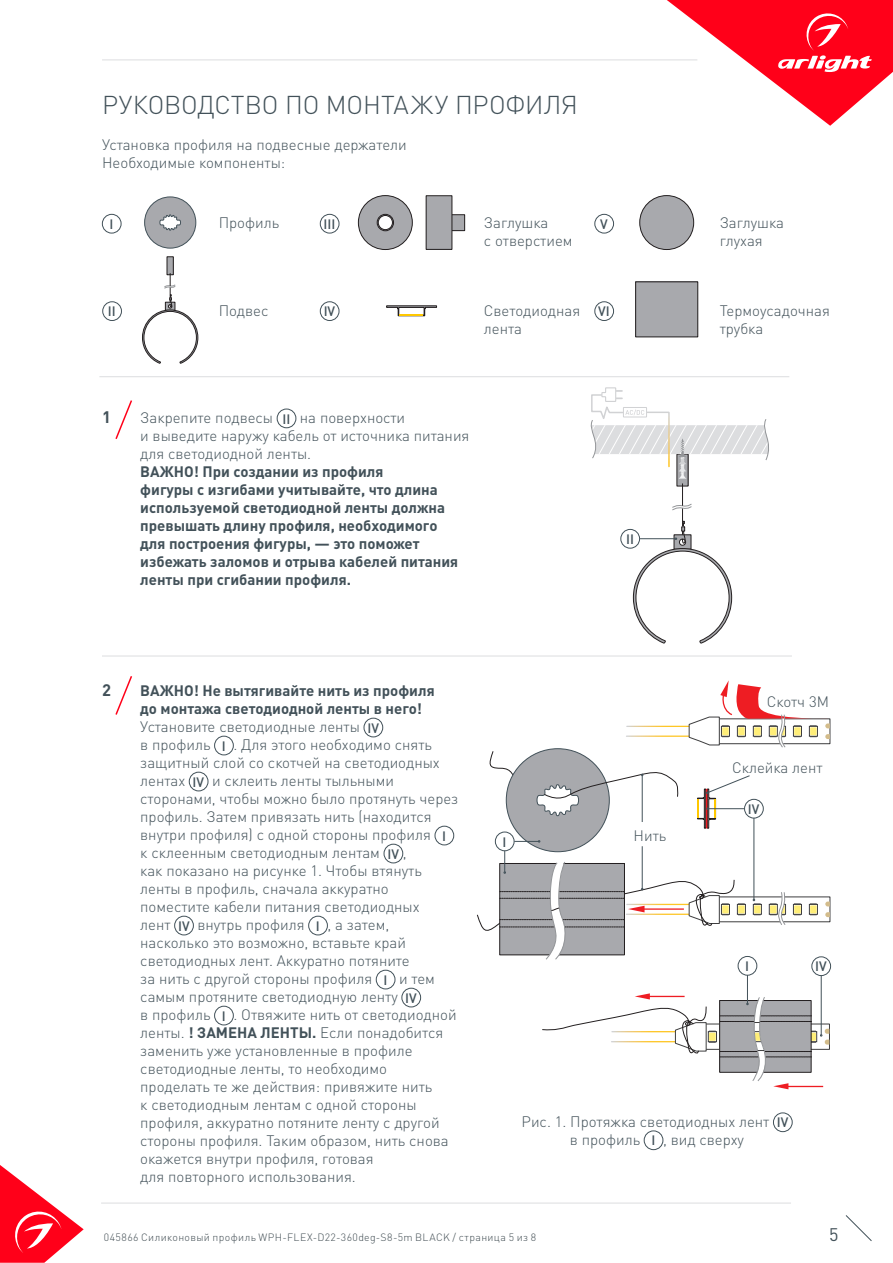
<style>
.page{position:relative;width:893px;height:1263px;background:#fff}
.page>*{position:absolute;margin:0;border:0;box-sizing:border-box;transform-origin:0 0}
.t1{font:300 25.5px "DIN Pro";letter-spacing:-.005em;color:#425159}
.t2{font:18px "DIN Pro";color:#425159}
.t3{font:700 16.5px "DIN Pro";color:#425159}
.t4{font:300 15px/18px "DIN Pro";color:#425159}
.t5{font:700 15px/18px "DIN Pro";color:#425159}
.t6{font:500 13.5px "DIN Pro";color:#425159}
.t7{font:300 10.5px "DIN Pro";letter-spacing:.035em;color:#404c52}
.s1{font-weight:300}
.s2{font-weight:700}
</style>
<div class="page">
<svg style="left:0;top:1165px;width:84px;height:98px"></svg>
<svg style="left:845px;top:1215px;width:27px;height:26px"></svg>
<svg style="left:667px;top:0;width:226px;height:126px"></svg>
<hr style="left:102px;top:60px;width:595px;height:1px;background:#dcdddf">
<svg style="left:358px;top:195px;width:54px;height:55px"></svg>
<div style="left:640px;top:196px;width:54px;height:54px;background:#a8a9ad;border-radius:50%"></div>
<div style="left:640px;top:196px;width:54px;height:54px;border:1px solid #231f20;border-radius:50%"></div>
<div style="left:167px;top:257px;width:6px;height:18px;background:#a8a9ad"></div>
<hr style="left:101px;top:1203px;width:690px;height:1px;background:#dcdddf">
<hr style="left:99px;top:376px;width:690px;height:1px;background:#dcdddf">
<svg style="left:386px;top:305px;width:51px;height:11px"></svg>
<hr style="left:400px;top:314px;width:23px;height:2px;background:#ffc800">
<div style="left:102px;top:214px;width:19px;height:19px;border:1px solid #425159;border-radius:50%"></div>
<div style="left:103px;top:302px;width:19px;height:19px;border:1px solid #425159;border-radius:50%"></div>
<div style="left:595px;top:302px;width:19px;height:19px;border:1px solid #425159;border-radius:50%"></div>
<div style="left:320px;top:214px;width:19px;height:19px;border:1px solid #425159;border-radius:50%"></div>
<div style="left:320px;top:302px;width:19px;height:19px;border:1px solid #425159;border-radius:50%"></div>
<div style="left:595px;top:214px;width:19px;height:19px;border:1px solid #425159;border-radius:50%"></div>
<div style="left:773px;top:1113px;width:19px;height:19px;border:1px solid #425159;border-radius:50%"></div>
<div style="left:644px;top:1131px;width:19px;height:19px;border:1px solid #425159;border-radius:50%"></div>
<div style="left:636px;top:282px;width:62px;height:55px;background:#a8a9ad"></div>
<div style="left:635px;top:282px;width:63px;height:55px;border:1px solid #231f20"></div>
<div style="left:428px;top:215px;width:37px;height:16px;background:#a8a9ad"></div>
<div style="left:428px;top:214px;width:37px;height:17px;border:1px solid #231f20"></div>
<div style="left:426px;top:196px;width:26px;height:53px;background:#a8a9ad"></div>
<div style="left:426px;top:196px;width:26px;height:54px;border:1px solid #231f20"></div>
<hr style="left:102px;top:656px;width:690px;height:1px;background:#dcdddf">
<div style="left:277px;top:409px;width:19px;height:19px;border:1px solid #425159;border-radius:50%"></div>
<div style="left:364px;top:718px;width:19px;height:19px;border:1px solid #425159;border-radius:50%"></div>
<div style="left:214px;top:736px;width:20px;height:19px;border:1px solid #425159;border-radius:50%"></div>
<div style="left:189px;top:772px;width:19px;height:19px;border:1px solid #425159;border-radius:50%"></div>
<div style="left:435px;top:826px;width:19px;height:19px;border:1px solid #425159;border-radius:50%"></div>
<div style="left:384px;top:844px;width:19px;height:19px;border:1px solid #425159;border-radius:50%"></div>
<div style="left:174px;top:916px;width:20px;height:19px;border:1px solid #425159;border-radius:50%"></div>
<div style="left:308px;top:916px;width:20px;height:19px;border:1px solid #425159;border-radius:50%"></div>
<div style="left:376px;top:970px;width:19px;height:19px;border:1px solid #425159;border-radius:50%"></div>
<div style="left:402px;top:988px;width:19px;height:19px;border:1px solid #425159;border-radius:50%"></div>
<div style="left:214px;top:1006px;width:20px;height:19px;border:1px solid #425159;border-radius:50%"></div>
<svg style="left:115px;top:400px;width:17px;height:39px"></svg>
<svg style="left:115px;top:676px;width:18px;height:39px"></svg>
<div style="left:738px;top:956px;width:19px;height:19px;border:1px solid #425159;border-radius:50%"></div>
<div style="left:812px;top:957px;width:19px;height:19px;border:1px solid #425159;border-radius:50%"></div>
<svg style="left:542px;top:975px;width:288px;height:114px"></svg>
<div style="left:377px;top:214px;width:17px;height:17px;border:1px solid #231f20;border-radius:50%"></div>
<svg style="left:142px;top:273px;width:56px;height:90px"></svg>
<svg style="left:145px;top:197px;width:51px;height:51px"></svg>
<svg style="left:477px;top:680px;width:354px;height:280px"></svg>
<svg style="left:590px;top:387px;width:179px;height:256px"></svg>
<p class="t1" style="left:102px;top:87px;width:477px">РУКОВОДСТВО ПО МОНТАЖУ ПРОФИЛЯ</p>
<p class="t4" style="left:102px;top:134px;width:306px">Установка профиля на подвесные держатели</p>
<p class="t4" style="left:102px;top:152px;width:185px">Необходимые компоненты:</p>
<p class="t6" style="left:110px;top:215px;width:5px">I</p>
<p class="t4" style="left:219px;top:213px;width:62px">Профиль</p>
<p class="t6" style="left:323px;top:215px;width:13px">III</p>
<p class="t4" style="left:484px;top:213px;width:90px">Заглушка<br>с отверстием</p>
<p class="t4" style="left:720px;top:213px;width:66px">Заглушка глухая</p>
<p class="t6" style="left:600px;top:215px;width:9px">V</p>
<p class="t4" style="left:219px;top:301px;width:51px">Подвес</p>
<p class="t4" style="left:720px;top:301px;width:112px">Термоусадочная трубка</p>
<p class="t4" style="left:484px;top:301px;width:98px">Светодиодная</p>
<p class="t4" style="left:484px;top:319px;width:40px">лента</p>
<p class="t6" style="left:108px;top:302px;width:9px">II</p>
<p class="t6" style="left:598px;top:302px;width:13px">VI</p>
<p class="t6" style="left:324px;top:302px;width:13px">IV</p>
<p class="t3" style="left:102px;top:406px;width:10px">1</p>
<p class="t4" style="left:140px;top:408px;width:134px">Закрепите подвесы</p>
<p class="t6" style="left:282px;top:409px;width:9px">II</p>
<p class="t5" style="left:140px;top:408px;width:331px;text-indent:160px"><span class="s1">на поверхности<br>и выведите наружу кабель от источника питания для светодиодной ленты.<br></span>ВАЖНО! При создании из профиля<br>фигуры с изгибами учитывайте, что длина используемой светодиодной ленты должна превышать длину профиля, необходимого<br>для построения фигуры, — это поможет избежать заломов и отрыва кабелей питания ленты при сгибании профиля.</p>
<p class="t6" style="left:626px;top:530px;width:9px">II</p>
<p class="t3" style="left:102px;top:679px;width:10px">2</p>
<p class="t5" style="left:140px;top:681px;width:296px">ВАЖНО! Не вытягивайте нить из профиля до монтажа светодиодной ленты в него!<br><span class="s1">Установите светодиодные ленты</span></p>
<p class="t6" style="left:367px;top:719px;width:13px">IV</p>
<p class="t4" style="left:140px;top:735px;width:301px;text-indent:93px">. Для этого необходимо снять защитный слой со скотчей на светодиодных лентах</p>
<p class="t4" style="left:140px;top:735px;width:72px">в профиль</p>
<p class="t6" style="left:222px;top:737px;width:5px">I</p>
<p class="t6" style="left:193px;top:773px;width:13px">IV</p>
<p class="t4" style="left:140px;top:771px;width:319px;text-indent:72px">и склеить ленты тыльными сторонами, чтобы можно было протянуть через профиль. Затем привязать нить (находится внутри профиля) с одной стороны профиля</p>
<p class="t6" style="left:442px;top:827px;width:5px">I</p>
<p class="t4" style="left:140px;top:843px;width:241px">к склеенным светодиодным лентам</p>
<p class="t6" style="left:387px;top:845px;width:13px">IV</p>
<p class="t4" style="left:140px;top:843px;width:283px;text-indent:263px">, как показано на рисунке 1. Чтобы втянуть ленты в профиль, сначала аккуратно поместите кабели питания светодиодных лент</p>
<p class="t6" style="left:178px;top:917px;width:13px">IV</p>
<p class="t4" style="left:197px;top:915px;width:109px">внутрь профиля</p>
<p class="t6" style="left:316px;top:917px;width:5px">I</p>
<p class="t4" style="left:140px;top:915px;width:271px;text-indent:187px">, а затем, насколько это возможно, вставьте край светодиодных лент. Аккуратно потяните за нить с другой стороны профиля</p>
<p class="t6" style="left:383px;top:971px;width:5px">I</p>
<p class="t4" style="left:399px;top:969px;width:37px">и тем</p>
<p class="t4" style="left:140px;top:987px;width:259px">самым протяните светодиодную ленту</p>
<p class="t6" style="left:405px;top:989px;width:13px">IV</p>
<p class="t4" style="left:140px;top:1005px;width:72px">в профиль</p>
<p class="t6" style="left:222px;top:1007px;width:5px">I</p>
<p class="t4" style="left:140px;top:1005px;width:318px;text-indent:93px">. Отвяжите нить от светодиодной ленты. <span class="s2">! ЗАМЕНА ЛЕНТЫ.</span> Если понадобится заменить уже установленные в профиле светодиодные ленты, то необходимо проделать те же действия: привяжите нить<br>к светодиодным лентам с одной стороны профиля, аккуратно потяните ленту с другой стороны профиля. Таким образом, нить снова окажется внутри профиля, готовая<br>для повторного использования.</p>
<p class="t6" style="left:503px;top:832px;width:5px">I</p>
<p class="t4" style="left:634px;top:826px;width:34px">Нить</p>
<p class="t4" style="left:767px;top:692px;width:64px">Скотч 3M</p>
<p class="t4" style="left:732px;top:758px;width:92px">Склейка лент</p>
<p class="t6" style="left:748px;top:800px;width:13px">IV</p>
<p class="t6" style="left:745px;top:957px;width:5px">I</p>
<p class="t6" style="left:815px;top:957px;width:13px">IV</p>
<p class="t4" style="left:522px;top:1112px;width:249px">Рис. 1. Протяжка светодиодных лент</p>
<p class="t6" style="left:777px;top:1113px;width:13px">IV</p>
<p class="t4" style="left:570px;top:1130px;width:72px">в профиль</p>
<p class="t6" style="left:651px;top:1131px;width:5px">I</p>
<p class="t4" style="left:663px;top:1130px;width:82px">, вид сверху</p>
<p class="t7" style="left:104px;top:1230px;width:434px">045866 Силиконовый профиль WPH-FLEX-D22-360deg-S8-5m BLACK / страница 5 из 8</p>
<p class="t2" style="left:829px;top:1222px;width:11px">5</p>
</div>
